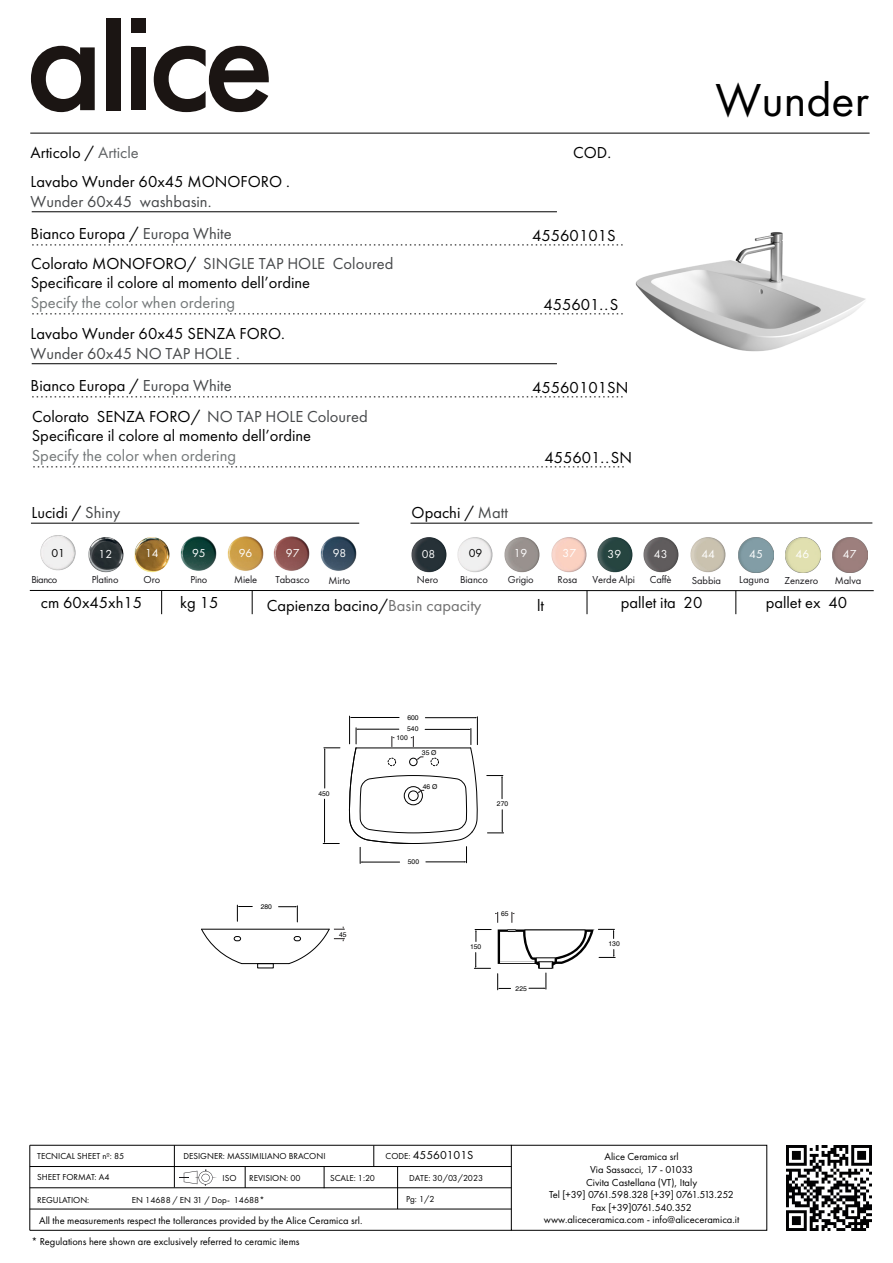
<style>
.page{position:relative;width:893px;height:1263px;background:#fff}
.page>*{position:absolute;margin:0;border:0;box-sizing:border-box;transform-origin:0 0}
.t1{font:48px "Futura PT";color:#010101}
.t2{font:16.5px "Futura PT";color:#000}
.t3{font:16.5px/32px "Futura PT";color:#46484a}
.t4{font:16.5px "Futura PT";color:#737778}
.t5{font:12px "Futura PT";color:#fff}
.t6{font:12px "Futura PT";color:#000}
.t7{font:10.5px/12.6px "Futura PT";color:#000;text-align:center}
.t8{font:10.5px "Futura PT";letter-spacing:-.01em;color:#19181c}
.t9{font:9px "Futura PT";color:#000}
.t10{font:6.75px/11.7px "Helvetica";color:#010101}
.s1{color:#5e6163}
.s2{color:#000}
.s3{color:#46484a}
.s4{color:#464849}
.s5{color:#010101}
.s6{color:#6f6f6f}
.s7{font-size:9px}
</style>
<div class="page">
<img style="left:786px;top:1145px;width:85px;height:85px">
<svg style="left:31px;top:46px;width:64px;height:66px"></svg>
<div style="left:106px;top:18px;width:14px;height:92px;background:#1b1513"></div>
<div style="left:131px;top:47px;width:15px;height:63px;background:#1b1513"></div>
<svg style="left:154px;top:46px;width:115px;height:66px"></svg>
<div style="left:131px;top:18px;width:15px;height:15px;background:#1b1513"></div>
<div style="left:511px;top:1145px;width:256px;height:86px;border:1px solid #000"></div>
<svg style="left:32px;top:245px;width:591px;height:1px"></svg>
<hr style="left:30px;top:133px;width:840px;height:1px;background:#000">
<hr style="left:32px;top:211px;width:525px;height:1px;background:#000">
<svg style="left:373px;top:1146px;width:1px;height:20px"></svg>
<svg style="left:324px;top:1167px;width:1px;height:20px"></svg>
<svg style="left:245px;top:1167px;width:1px;height:20px"></svg>
<svg style="left:174px;top:1146px;width:43px;height:41px"></svg>
<hr style="left:397px;top:1166px;width:1px;height:43px;background:#000">
<hr style="left:30px;top:1209px;width:481px;height:1px;background:#000">
<hr style="left:30px;top:1166px;width:481px;height:1px;background:#000">
<hr style="left:30px;top:1187px;width:481px;height:1px;background:#000">
<hr style="left:29px;top:1145px;width:1px;height:85px;background:#000">
<hr style="left:30px;top:1145px;width:481px;height:1px;background:#000">
<hr style="left:30px;top:1230px;width:481px;height:1px;background:#000">
<hr style="left:30px;top:590px;width:844px;height:1px;background:#000">
<svg style="left:735px;top:593px;width:1px;height:21px"></svg>
<svg style="left:587px;top:593px;width:1px;height:21px"></svg>
<svg style="left:252px;top:594px;width:1px;height:20px"></svg>
<svg style="left:161px;top:594px;width:1px;height:20px"></svg>
<svg style="left:32px;top:313px;width:591px;height:1px"></svg>
<svg style="left:32px;top:396px;width:591px;height:1px"></svg>
<hr style="left:32px;top:363px;width:525px;height:1px;background:#000">
<svg style="left:33px;top:466px;width:591px;height:1px"></svg>
<img style="left:635px;top:232px;width:230px;height:120px">
<hr style="left:324px;top:749px;width:1px;height:39px;background:#010101">
<svg style="left:324px;top:747px;width:16px;height:3px"></svg>
<hr style="left:324px;top:799px;width:1px;height:43px;background:#010101">
<svg style="left:323px;top:841px;width:16px;height:3px"></svg>
<svg style="left:487px;top:775px;width:16px;height:24px"></svg>
<svg style="left:487px;top:810px;width:17px;height:24px"></svg>
<svg style="left:475px;top:929px;width:16px;height:12px"></svg>
<svg style="left:474px;top:952px;width:16px;height:17px"></svg>
<svg style="left:237px;top:905px;width:15px;height:16px"></svg>
<svg style="left:497px;top:929px;width:118px;height:61px"></svg>
<svg style="left:495px;top:912px;width:3px;height:10px"></svg>
<svg style="left:349px;top:716px;width:129px;height:148px"></svg>
<hr style="left:202px;top:929px;width:127px;height:1px;background:#010101">
<svg style="left:201px;top:928px;width:41px;height:36px"></svg>
<hr style="left:242px;top:963px;width:47px;height:1px;background:#010101">
<svg style="left:279px;top:906px;width:65px;height:58px"></svg>
<img style="left:833px;top:537px;width:35px;height:35px">
<img style="left:785px;top:537px;width:35px;height:35px">
<img style="left:746px;top:537px;width:27px;height:35px">
<img style="left:31px;top:522px;width:35px;height:49px">
<img style="left:654px;top:522px;width:14px;height:70px">
<img style="left:161px;top:522px;width:42px;height:72px">
<img style="left:287px;top:522px;width:10px;height:49px">
<img style="left:203px;top:522px;width:84px;height:72px">
<img style="left:297px;top:522px;width:84px;height:70px">
<img style="left:668px;top:522px;width:78px;height:71px">
<img style="left:560px;top:522px;width:16px;height:70px">
<img style="left:144px;top:522px;width:46px;height:70px">
<img style="left:66px;top:522px;width:78px;height:51px">
<img style="left:576px;top:522px;width:78px;height:71px">
<img style="left:467px;top:522px;width:15px;height:70px">
<img style="left:389px;top:522px;width:78px;height:70px">
<img style="left:482px;top:522px;width:78px;height:70px">
<hr style="left:410px;top:523px;width:462px;height:1px;background:#000">
<hr style="left:31px;top:523px;width:328px;height:1px;background:#000">
<p class="t2" style="left:31px;top:142px;width:110px">Articolo / <span class="s1">Article</span></p>
<p class="t2" style="left:573px;top:142px;width:39px">COD.</p>
<p class="t2" style="left:31px;top:172px;width:261px">Lavabo Wunder 60x45 MONOFORO .</p>
<p class="t3" style="left:31px;top:185px;width:203px">Wunder 60x45 washbasin.<br><span class="s2">Bianco Europa /</span> Europa White</p>
<p class="t2" style="left:532px;top:226px;width:85px">45560101S</p>
<p class="t3" style="left:31px;top:247px;width:364px"><span class="s2">Colorato MONOFORO/</span> SINGLE TAP HOLE Coloured</p>
<p class="t2" style="left:31px;top:273px;width:281px">Specificare il colore al momento dell’ordine</p>
<p class="t4" style="left:31px;top:293px;width:206px">Specify the color when ordering</p>
<p class="t2" style="left:31px;top:324px;width:256px">Lavabo Wunder 60x45 SENZA FORO.</p>
<p class="t3" style="left:31px;top:337px;width:211px">Wunder 60x45 NO TAP HOLE .<br><span class="s2">Bianco Europa /</span> Europa White</p>
<p class="t2" style="left:32px;top:407px;width:337px">Colorato SENZA FORO/ <span class="s3">NO TAP HOLE Coloured</span></p>
<p class="t2" style="left:32px;top:426px;width:281px">Specificare il colore al momento dell’ordine</p>
<p class="t4" style="left:32px;top:446px;width:206px">Specify the color when ordering</p>
<p class="t2" style="left:543px;top:295px;width:76px">455601..S</p>
<p class="t2" style="left:532px;top:378px;width:98px">45560101SN</p>
<p class="t2" style="left:544px;top:448px;width:89px">455601..SN</p>
<h1 class="t1" style="left:715px;top:72px;width:155px">Wunder</h1>
<p class="t2" style="left:31px;top:503px;width:90px">Lucidi / <span class="s4">Shiny</span></p>
<p class="t2" style="left:412px;top:502px;width:98px">Opachi / <span class="s4">Matt</span></p>
<p class="t6" style="left:51px;top:546px;width:15px">01</p>
<p class="t5" style="left:99px;top:546px;width:15px">12</p>
<p class="t5" style="left:145px;top:546px;width:15px">14</p>
<p class="t5" style="left:192px;top:546px;width:15px">95</p>
<p class="t5" style="left:239px;top:546px;width:15px">96</p>
<p class="t5" style="left:286px;top:546px;width:15px">97</p>
<p class="t5" style="left:333px;top:546px;width:15px">98</p>
<p class="t5" style="left:422px;top:547px;width:15px">08</p>
<p class="t6" style="left:469px;top:546px;width:15px">09</p>
<p class="t5" style="left:514px;top:546px;width:15px">19</p>
<p class="t5" style="left:562px;top:546px;width:15px">37</p>
<p class="t5" style="left:608px;top:547px;width:15px">39</p>
<p class="t5" style="left:654px;top:547px;width:15px">43</p>
<p class="t5" style="left:701px;top:547px;width:15px">44</p>
<p class="t5" style="left:749px;top:547px;width:15px">45</p>
<p class="t5" style="left:843px;top:547px;width:15px">47</p>
<p class="t8" style="left:32px;top:574px;width:27px">Bianco</p>
<p class="t8" style="left:92px;top:574px;width:28px">Platino</p>
<p class="t8" style="left:144px;top:574px;width:18px">Oro</p>
<p class="t8" style="left:190px;top:574px;width:19px">Pino</p>
<p class="t8" style="left:234px;top:574px;width:25px">Miele</p>
<p class="t8" style="left:275px;top:574px;width:36px">Tabasco</p>
<p class="t8" style="left:329px;top:574px;width:23px">Mirto</p>
<p class="t8" style="left:417px;top:573px;width:23px">Nero</p>
<p class="t8" style="left:460px;top:573px;width:29px">Bianco</p>
<p class="t8" style="left:508px;top:573px;width:27px">Grigio</p>
<p class="t8" style="left:558px;top:573px;width:21px">Rosa</p>
<p class="t8" style="left:592px;top:573px;width:44px">Verde Alpi</p>
<p class="t8" style="left:650px;top:573px;width:24px">Caffè</p>
<p class="t8" style="left:692px;top:574px;width:31px">Sabbia</p>
<p class="t8" style="left:739px;top:573px;width:32px">Laguna</p>
<p class="t8" style="left:835px;top:574px;width:28px">Malva</p>
<p class="t5" style="left:796px;top:547px;width:15px">46</p>
<p class="t8" style="left:784px;top:574px;width:36px">Zenzero</p>
<p class="t2" style="left:41px;top:592px;width:103px">cm 60x45xh15</p>
<p class="t2" style="left:180px;top:592px;width:40px">kg 15</p>
<p class="t2" style="left:537px;top:596px;width:8px">lt</p>
<p class="t2" style="left:621px;top:593px;width:83px">pallet ita 20</p>
<p class="t2" style="left:766px;top:593px;width:83px">pallet ex 40</p>
<p class="t2" style="left:267px;top:596px;width:216px">Capienza bacino<span class="s5">/</span><span class="s6">Basin capacity</span></p>
<p class="t10" style="left:407px;top:712px;width:13px">600<br>540</p>
<p class="t10" style="left:261px;top:901px;width:13px">280</p>
<p class="t10" style="left:318px;top:788px;width:13px">450</p>
<p class="t10" style="left:339px;top:928px;width:9px">45</p>
<p class="t10" style="left:396px;top:732px;width:13px">100</p>
<p class="t10" style="left:422px;top:747px;width:16px">35 Ø</p>
<p class="t10" style="left:423px;top:781px;width:16px">46 Ø</p>
<p class="t10" style="left:408px;top:856px;width:13px">500</p>
<p class="t10" style="left:497px;top:798px;width:13px">270</p>
<p class="t10" style="left:470px;top:941px;width:13px">150</p>
<p class="t10" style="left:501px;top:908px;width:9px">65</p>
<p class="t10" style="left:516px;top:983px;width:13px">225</p>
<p class="t10" style="left:608px;top:938px;width:13px">130</p>
<p class="t9" style="left:183px;top:1151px;width:144px">DESIGNER: MASSIMILIANO BRACONI</p>
<p class="t6" style="left:386px;top:1148px;width:89px"><span class="s7">CODE:</span> 45560101S</p>
<p class="t9" style="left:409px;top:1173px;width:76px">DATE: 30/03/2023</p>
<p class="t9" style="left:37px;top:1151px;width:89px">TECNICAL SHEET nº: 85</p>
<p class="t9" style="left:37px;top:1194px;width:54px">REGULATION:</p>
<p class="t9" style="left:132px;top:1194px;width:134px">EN 14688 / EN 31 / Dop- 14688*</p>
<p class="t7" style="left:31px;top:1211px;width:333px;line-height:20.1px;text-align:left;text-indent:8px">All the measurements respect the tollerances provided by the Alice Ceramica srl. * Regulations here shown are exclusively referred to ceramic items</p>
<p class="t9" style="left:37px;top:1172px;width:74px">SHEET FORMAT: A4</p>
<p class="t9" style="left:222px;top:1172px;width:16px">ISO</p>
<p class="t9" style="left:330px;top:1173px;width:46px">SCALE: 1:20</p>
<p class="t9" style="left:249px;top:1173px;width:53px">REVISION: 00</p>
<p class="t9" style="left:406px;top:1194px;width:30px">Pg: 1/2</p>
<p class="t7" style="left:544px;top:1150px;width:197px">Alice Ceramica srl<br>Via Sassacci, 17 - 01033<br>Civita Castellana (VT), Italy<br>Tel [+39] 0761.598.328 [+39] 0761.513.252<br>Fax [+39]0761.540.352 www.aliceceramica.com - info@aliceceramica.it</p>
</div>
